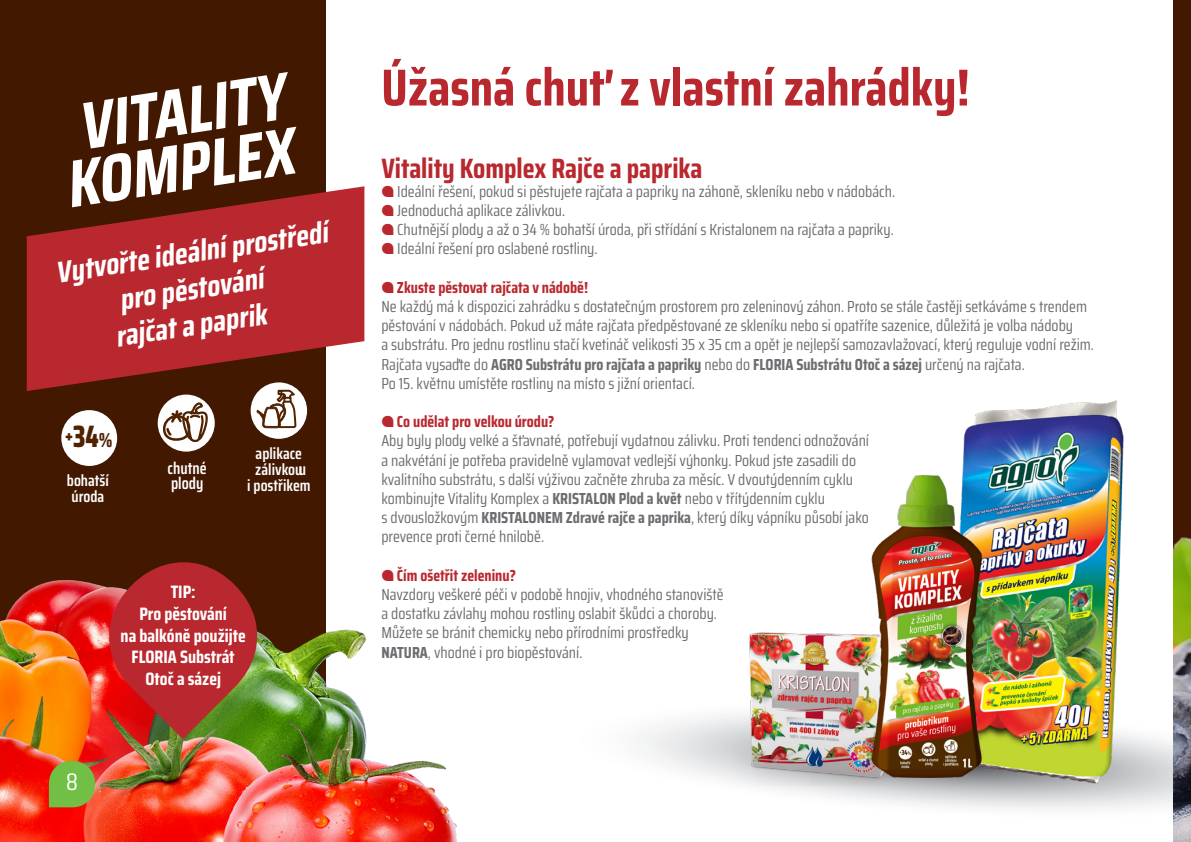
<style>
.page{position:relative;width:1191px;height:842px;background:#fff}
.page>*{position:absolute;margin:0;border:0;box-sizing:border-box;transform-origin:0 0}
.t1{font:700 52px "Saira Condensed";color:#b9282e}
.t2{font:italic 700 30px "Saira Condensed";color:#fff}
.t3{font:700 28px "Saira Condensed";color:#b9282e}
.t4{font:24px "Saira Condensed";color:#fff}
.t5{font:800 20.2px "Saira Condensed";color:#502200;scale:.9 1}
.t6{font:700 18px/21.6px "Saira Condensed";color:#fff;text-align:center}
.t7{font:600 16.8px/15.8px "Saira Condensed";color:#fff}
.t8{font:16px/19.2px "Saira Condensed";color:#6c6d70}
.t9{font:700 16px "Saira Condensed";color:#b9282e}
.t10{font:600 16px "Saira Condensed";color:#fff}
.s1{font-size:31px}
.s2{color:#b9282e}
.s3{font-weight:700}
</style>
<div class="page">
<img style="left:640px;top:700px;width:534px;height:121px">
<div style="left:0;top:0;width:326px;height:842px;background:#421800"></div>
<svg style="left:27px;top:186px;width:337px;height:205px;fill:#b9282e"></svg>
<svg style="left:72px;top:72px;width:224px;height:135px"></svg>
<img style="left:0;top:580px;width:457px;height:262px">
<svg style="left:108px;top:562px;width:150px;height:177px;background:#a73026"></svg>
<div style="left:158px;top:395px;width:57px;height:57px;background:#fff;border-radius:50%"></div>
<svg style="left:162px;top:400px;width:47px;height:43px"></svg>
<img style="left:734px;top:632px;width:175px;height:154px">
<img style="left:944px;top:400px;width:184px;height:388px">
<img style="left:872px;top:476px;width:111px;height:301px">
<div style="left:61px;top:410px;width:56px;height:56px;background:#fff;border-radius:50%"></div>
<div style="left:251px;top:382px;width:56px;height:57px;background:#fff;border-radius:50%"></div>
<svg style="left:253px;top:389px;width:44px;height:40px"></svg>
<div style="left:1174px;top:0;width:17px;height:842px;background:#421800"></div>
<img style="left:1174px;top:537px;width:17px;height:305px">
<svg style="left:49px;top:761px;width:46px;height:46px;background:#81ac40"></svg>
<p class="t2" style="left:53px;top:248px;width:276px;rotate:-8deg">Vytvořte ideální prostředí</p>
<p class="t2" style="left:116px;top:276px;width:146px;rotate:-8deg">pro pěstování</p>
<p class="t2" style="left:113px;top:313px;width:154px;rotate:-8deg">rajčat a paprik</p>
<p class="t5" style="left:65px;top:422px;width:55px">+<span class="s1">34</span>%</p>
<p class="t10" style="left:67px;top:468px;width:43px">bohatší</p>
<p class="t10" style="left:71px;top:484px;width:34px">úroda</p>
<p class="t10" style="left:256px;top:441px;width:48px">aplikace</p>
<p class="t10" style="left:255px;top:457px;width:49px">zálivkou</p>
<p class="t10" style="left:247px;top:473px;width:65px">i postřikem</p>
<p class="t7" style="left:168px;top:460px;width:41px">chutné plody</p>
<p class="t7" style="left:299px;top:461px;width:9px">u</p>
<p class="t6" style="left:121px;top:581px;width:127px">TIP:<br>Pro pěstování<br>na balkóně použijte<br>FLORIA Substrát<br>Otoč a sázej</p>
<p class="t4" style="left:66px;top:764px;width:13px">8</p>
<p class="t1" style="left:381px;top:48px;width:590px">Úžasná chuť z vlastní zahrádky!</p>
<p class="t3" style="left:381px;top:146px;width:323px">Vitality Komplex Rajče a paprika</p>
<p class="t8" style="left:381px;top:181px;width:515px"><span class="s2">q</span> Ideální řešení, pokud si pěstujete rajčata a papriky na záhoně, skleníku nebo v nádobách.</p>
<p class="t8" style="left:381px;top:200px;width:185px"><span class="s2">q</span> Jednoduchá aplikace zálivkou.</p>
<p class="t8" style="left:381px;top:220px;width:514px"><span class="s2">q</span> Chutnější plody a až o 34 % bohatší úroda, při střídání s Kristalonem na rajčata a papriky.</p>
<p class="t8" style="left:381px;top:239px;width:218px"><span class="s2">q</span> Ideální řešení pro oslabené rostliny.</p>
<p class="t9" style="left:381px;top:275px;width:208px">q Zkuste pěstovat rajčata v nádobě!</p>
<p class="t8" style="left:381px;top:296px;width:707px">Ne každý má k dispozici zahrádku s dostatečným prostorem pro zeleninový záhon. Proto se stále častěji setkáváme s trendem pěstování v nádobách. Pokud už máte rajčata předpěstované ze skleníku nebo si opatříte sazenice, důležitá je volba nádoby</p>
<p class="t8" style="left:381px;top:335px;width:714px">a substrátu. Pro jednu rostlinu stačí kvetináč velikosti 35 x 35 cm a opět je nejlepší samozavlažovací, který reguluje vodní režim.<br>Rajčata vysaďte do <span class="s3">AGRO Substrátu pro rajčata a papriky</span> nebo do <span class="s3">FLORIA Substrátu Otoč a sázej</span> určený na rajčata.</p>
<p class="t8" style="left:381px;top:373px;width:315px">Po 15. květnu umístěte rostliny na místo s jižní orientací.</p>
<p class="t9" style="left:381px;top:409px;width:175px">q Co udělat pro velkou úrodu?</p>
<p class="t8" style="left:381px;top:431px;width:489px">Aby byly plody velké a šťavnaté, potřebují vydatnou zálivku. Proti tendenci odnožování</p>
<p class="t8" style="left:381px;top:450px;width:489px">a nakvétání je potřeba pravidelně vylamovat vedlejší výhonky. Pokud jste zasadili do kvalitního substrátu, s další výživou začněte zhruba za měsíc. V dvoutýdenním cyklu kombinujte Vitality Komplex a <span class="s3">KRISTALON Plod a květ</span> nebo v třítýdenním cyklu<br>s dvousložkovým <span class="s3">KRISTALONEM Zdravé rajče a paprika</span>, který díky vápníku působí jako prevence proti černé hnilobě.</p>
<p class="t9" style="left:381px;top:563px;width:136px">q Čím ošetřit zeleninu?</p>
<p class="t8" style="left:381px;top:584px;width:344px">Navzdory veškeré péči v podobě hnojiv, vhodného stanoviště</p>
<p class="t8" style="left:381px;top:604px;width:337px">a dostatku závlahy mohou rostliny oslabit škůdci a choroby.</p>
<p class="t8" style="left:381px;top:623px;width:309px">Můžete se bránit chemicky nebo přírodními prostředky</p>
<p class="t8" style="left:381px;top:642px;width:202px"><span class="s3">NATURA</span>, vhodné i pro biopěstování.</p>
</div>
